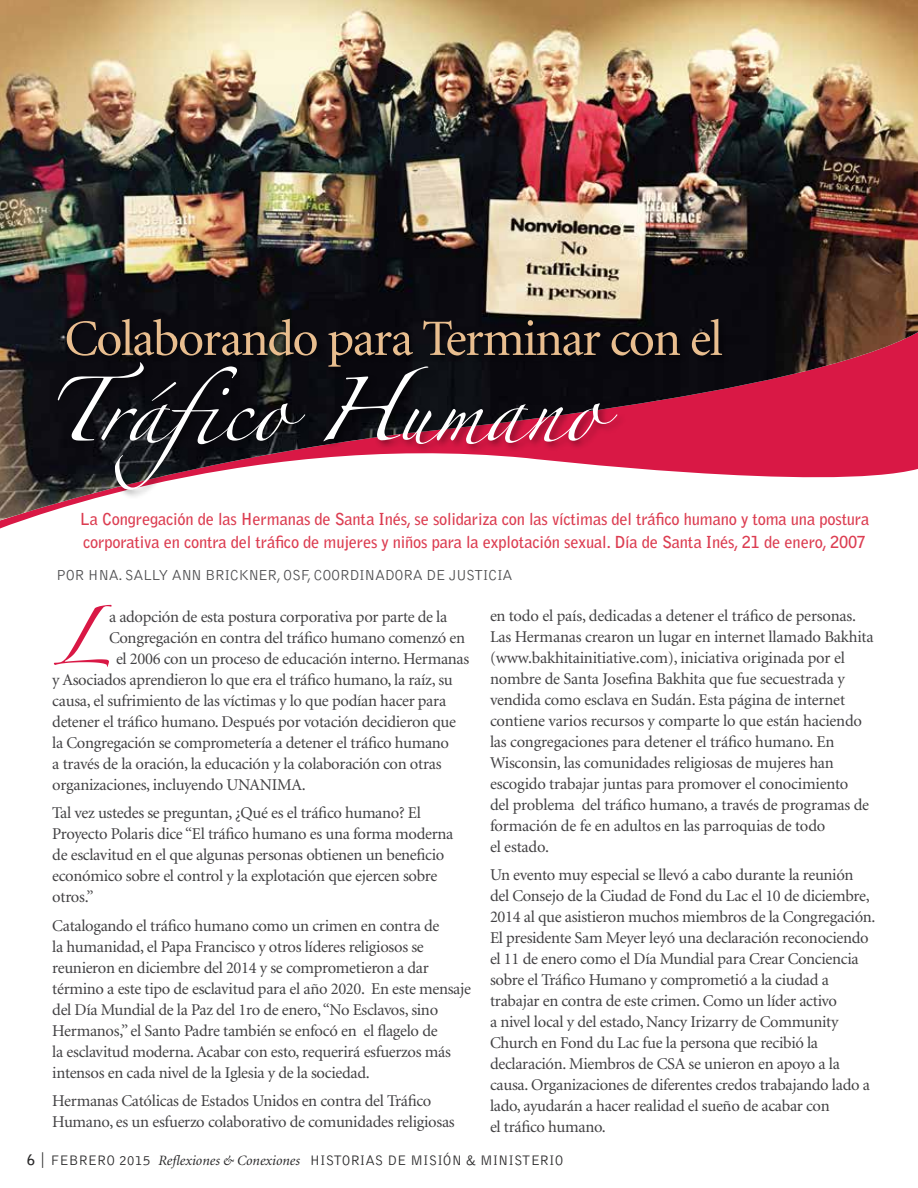
<style>
.page{position:relative;width:918px;height:1188px;background:#fff}
.page>*{position:absolute;margin:0;border:0;box-sizing:border-box;transform-origin:0 0}
.t1{font:57.3px "Zapfino";color:#fff}
.t2{font:52.5px "Zapfino";color:#d91845}
.t3{font:51px "Minion";letter-spacing:-.03em;color:#e9be8f}
.t4{font:16.5px/21px "Minion";letter-spacing:-.02em;color:#414042}
.t5{font:700 16.5px/22.5px "Bell Gothic";letter-spacing:-.015em;color:#dc3d51}
.t6{font:300 15px "Bell Gothic";letter-spacing:-.025em;color:#4d4d4f}
.t7{font:300 14.25px "Bell Gothic";color:#292829}
.s1{font-weight:700}
.s2{font-family:"Helvetica";font-size:15.6px}
.s3{font-family:"Minion";font-weight:400;font-style:italic}
</style>
<div class="page">
<img style="left:0;top:0;width:918px;height:520px">
<div style="left:67px;top:319px;width:663px;height:55px;background:#09090e"></div>
<div style="left:55px;top:360px;width:572px;height:139px;background:#000;opacity:.4"></div>
<h3 class="t3" style="left:64px;top:314px;width:660px">Colaborando para Terminar con el</h3>
<h1 class="t1" style="left:46px;top:386px;width:554px">Tráfico Humano</h1>
<p class="t5" style="left:80px;top:508px;width:791px">La Congregación de las Hermanas de Santa Inés, se solidariza con las víctimas del tráfico humano y toma una postura corporativa en contra del tráfico de mujeres y niños para la explotación sexual. Día de Santa Inés, 21 de enero, 2007</p>
<p class="t6" style="left:56px;top:567px;width:458px">POR HNA. SALLY ANN BRICKNER, OSF, COORDINADORA DE JUSTICIA</p>
<h2 class="t2" style="left:52px;top:615px;width:59px">L</h2>
<p class="t4" style="left:109px;top:607px;width:340px">a adopción de esta postura corporativa por parte de la</p>
<p class="t4" style="left:490px;top:606px;width:385px">en todo el país, dedicadas a detener el tráfico de personas.<br>Las Hermanas crearon un lugar en internet llamado Bakhita (www.bakhitainitiative.com), iniciativa originada por el nombre de Santa Josefina Bakhita que fue secuestrada y vendida como esclava en Sudán. Esta página de internet contiene varios recursos y comparte lo que están haciendo las congregaciones para detener el tráfico humano. En Wisconsin, las comunidades religiosas de mujeres han escogido trabajar juntas para promover el conocimiento<br>del problema del tráfico humano, a través de programas de formación de fe en adultos en las parroquias de todo<br>el estado.</p>
<p class="t4" style="left:490px;top:865px;width:387px">Un evento muy especial se llevó a cabo durante la reunión del Consejo de la Ciudad de Fond du Lac el 10 de diciembre, 2014 al que asistieron muchos miembros de la Congregación.<br>El presidente Sam Meyer leyó una declaración reconociendo el 11 de enero como el Día Mundial para Crear Conciencia sobre el Tráfico Humano y comprometió a la ciudad a trabajar en contra de este crimen. Como un líder activo<br>a nivel local y del estado, Nancy Irizarry de Community Church en Fond du Lac fue la persona que recibió la declaración. Miembros de CSA se unieron en apoyo a la causa. Organizaciones de diferentes credos trabajando lado a lado, ayudarán a hacer realidad el sueño de acabar con<br>el tráfico humano.</p>
<p class="t7" style="left:27px;top:1153px;width:538px"><span class="s1">6</span> <span class="s2">|</span> FEBRERO 2015 <span class="s3">Reflexiones &amp; Conexiones</span> HISTORIAS DE MISIÓN &amp; MINISTERIO</p>
<p class="t4" style="left:109px;top:628px;width:358px">Congregación en contra del tráfico humano comenzó en</p>
<p class="t4" style="left:116px;top:649px;width:355px">el 2006 con un proceso de educación interno. Hermanas</p>
<p class="t4" style="left:52px;top:670px;width:402px">y Asociados aprendieron lo que era el tráfico humano, la raíz, su</p>
<p class="t4" style="left:52px;top:691px;width:395px">causa, el sufrimiento de las víctimas y lo que podían hacer para</p>
<p class="t4" style="left:52px;top:712px;width:405px">detener el tráfico humano. Después por votación decidieron que</p>
<p class="t4" style="left:52px;top:733px;width:398px">la Congregación se comprometería a detener el tráfico humano</p>
<p class="t4" style="left:52px;top:754px;width:391px">a través de la oración, la educación y la colaboración con otras</p>
<p class="t4" style="left:52px;top:775px;width:255px">organizaciones, incluyendo UNANIMA.</p>
<p class="t4" style="left:52px;top:803px;width:403px">Tal vez ustedes se preguntan, ¿Qué es el tráfico humano? El Proyecto Polaris dice “El tráfico humano es una forma moderna de esclavitud en el que algunas personas obtienen un beneficio económico sobre el control y la explotación que ejercen sobre otros.”</p>
<p class="t4" style="left:52px;top:916px;width:420px">Catalogando el tráfico humano como un crimen en contra de<br>la humanidad, el Papa Francisco y otros líderes religiosos se reunieron en diciembre del 2014 y se comprometieron a dar término a este tipo de esclavitud para el año 2020. En este mensaje del Día Mundial de la Paz del 1ro de enero, “No Esclavos, sino Hermanos,” el Santo Padre también se enfocó en el flagelo de<br>la esclavitud moderna. Acabar con esto, requerirá esfuerzos más intensos en cada nivel de la Iglesia y de la sociedad.</p>
<p class="t4" style="left:52px;top:1091px;width:404px">Hermanas Católicas de Estados Unidos en contra del Tráfico<br>Humano, es un esfuerzo colaborativo de comunidades religiosas</p>
</div>
